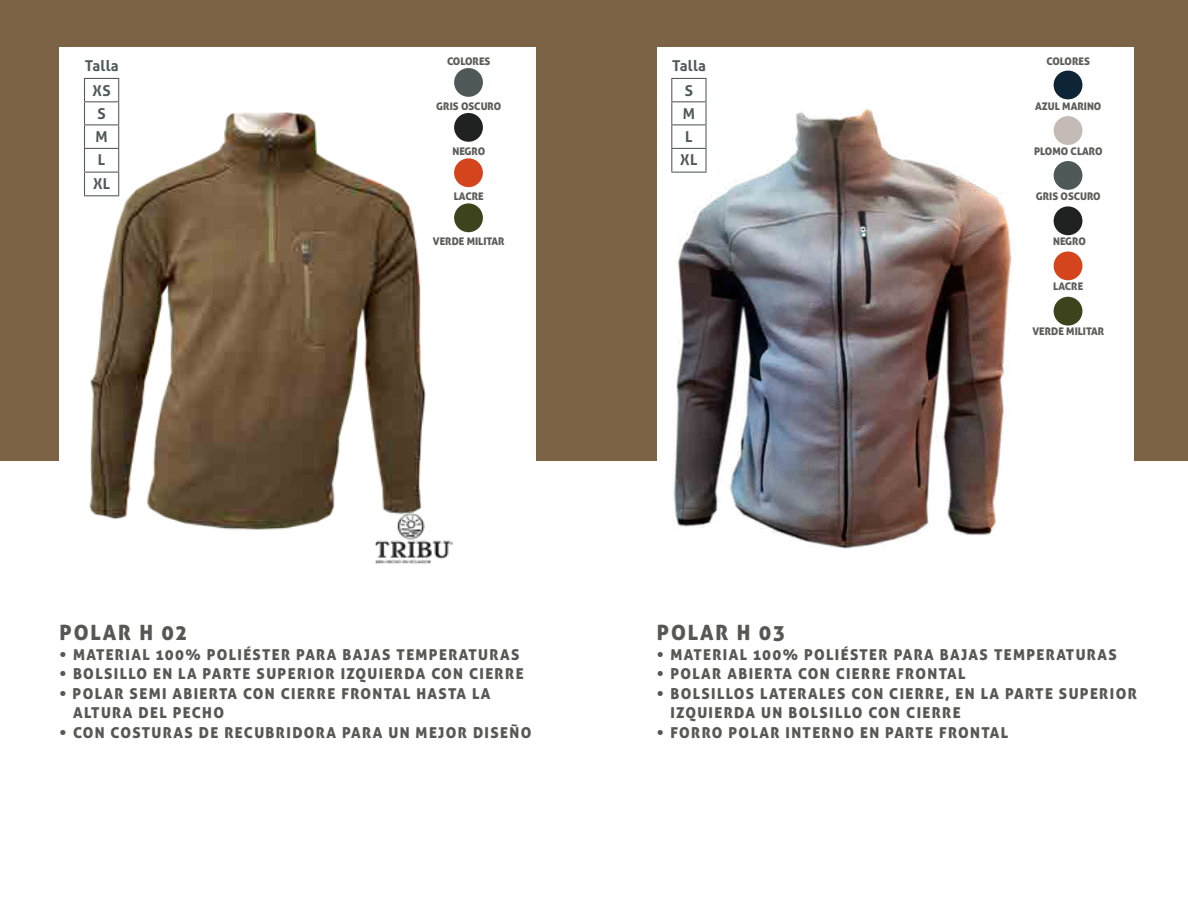
<style>
.page{position:relative;width:1188px;height:918px;background:#fff}
.page>*{position:absolute;margin:0;border:0;box-sizing:border-box;transform-origin:0 0}
.t1{font:21px "Aller Display";letter-spacing:.09em;color:#575756}
.t2{font:15px/19.5px "Aller Display";letter-spacing:.09em;color:#575756}
.t3{font:700 15px/23.4px "Aller";letter-spacing:.02em;color:#4f5959;text-align:center}
.t4{font:10.5px "Aller Display";color:#5c5c5b}
</style>
<div class="page">
<div style="left:1px;top:0;width:1187px;height:460px;background:#7c6346"></div>
<div style="left:60px;top:47px;width:476px;height:563px;background:#fff"></div>
<img style="left:84px;top:84px;width:376px;height:480px">
<div style="left:657px;top:47px;width:476px;height:563px;background:#fff"></div>
<img style="left:672px;top:108px;width:340px;height:440px">
<div style="left:1054px;top:71px;width:28px;height:28px;background:#0e2538;border-radius:50%"></div>
<div style="left:454px;top:68px;width:29px;height:29px;background:#4f5959;border-radius:50%"></div>
<div style="left:1054px;top:116px;width:28px;height:29px;background:#c4bab6;border-radius:50%"></div>
<div style="left:454px;top:113px;width:29px;height:29px;background:#202121;border-radius:50%"></div>
<div style="left:1054px;top:161px;width:28px;height:29px;background:#4f5959;border-radius:50%"></div>
<div style="left:454px;top:158px;width:29px;height:29px;background:#d4451d;border-radius:50%"></div>
<div style="left:1054px;top:206px;width:28px;height:29px;background:#202121;border-radius:50%"></div>
<div style="left:1054px;top:251px;width:28px;height:29px;background:#d4451d;border-radius:50%"></div>
<div style="left:1054px;top:297px;width:28px;height:29px;background:#3d431d;border-radius:50%"></div>
<div style="left:454px;top:203px;width:29px;height:29px;background:#3d431d;border-radius:50%"></div>
<hr style="left:671px;top:78px;width:36px;height:1px;background:#4f5959">
<hr style="left:671px;top:101px;width:36px;height:1px;background:#4f5959">
<hr style="left:671px;top:124px;width:36px;height:1px;background:#4f5959">
<hr style="left:671px;top:148px;width:36px;height:1px;background:#4f5959">
<hr style="left:705px;top:79px;width:2px;height:22px;background:#4f5959">
<hr style="left:705px;top:102px;width:2px;height:22px;background:#4f5959">
<hr style="left:705px;top:125px;width:2px;height:23px;background:#4f5959">
<svg style="left:671px;top:79px;width:1px;height:93px"></svg>
<hr style="left:705px;top:149px;width:2px;height:23px;background:#4f5959">
<hr style="left:671px;top:172px;width:36px;height:1px;background:#4f5959">
<hr style="left:84px;top:78px;width:35px;height:1px;background:#4f5959">
<hr style="left:84px;top:101px;width:35px;height:1px;background:#4f5959">
<hr style="left:84px;top:124px;width:35px;height:1px;background:#4f5959">
<hr style="left:84px;top:148px;width:35px;height:1px;background:#4f5959">
<hr style="left:84px;top:172px;width:35px;height:1px;background:#4f5959">
<svg style="left:84px;top:79px;width:1px;height:116px"></svg>
<svg style="left:118px;top:79px;width:1px;height:116px"></svg>
<hr style="left:84px;top:195px;width:35px;height:1px;background:#4f5959">
<p class="t4" style="left:447px;top:55px;width:45px">COLORES</p>
<p class="t4" style="left:436px;top:100px;width:66px">GRIS OSCURO</p>
<p class="t4" style="left:452px;top:145px;width:34px">NEGRO</p>
<p class="t4" style="left:454px;top:190px;width:32px">LACRE</p>
<p class="t4" style="left:433px;top:235px;width:73px">VERDE MILITAR</p>
<p class="t3" style="left:85px;top:53px;width:36px">Talla</p>
<p class="t3" style="left:672px;top:53px;width:36px">Talla</p>
<p class="t3" style="left:93px;top:78px;width:20px">XS<br>S<br>M<br>L<br>XL</p>
<p class="t3" style="left:680px;top:78px;width:19px">S<br>M<br>L<br>XL</p>
<p class="t4" style="left:1047px;top:55px;width:45px">COLORES</p>
<p class="t4" style="left:1035px;top:100px;width:68px">AZUL MARINO</p>
<p class="t4" style="left:1034px;top:145px;width:70px">PLOMO CLARO</p>
<p class="t4" style="left:1036px;top:190px;width:66px">GRIS OSCURO</p>
<p class="t4" style="left:1053px;top:235px;width:34px">NEGRO</p>
<p class="t4" style="left:1053px;top:280px;width:32px">LACRE</p>
<p class="t4" style="left:1032px;top:325px;width:73px">VERDE MILITAR</p>
<h1 class="t1" style="left:60px;top:620px;width:129px">POLAR H 02</h1>
<p class="t2" style="left:60px;top:645px;width:462px">• MATERIAL 100% POLIÉSTER PARA BAJAS TEMPERATURAS</p>
<p class="t2" style="left:60px;top:664px;width:466px">• BOLSILLO EN LA PARTE SUPERIOR IZQUIERDA CON CIERRE</p>
<p class="t2" style="left:73px;top:684px;width:419px;text-indent:-14px">• POLAR SEMI ABIERTA CON CIERRE FRONTAL HASTA LA<br>ALTURA DEL PECHO</p>
<p class="t2" style="left:60px;top:723px;width:473px">• CON COSTURAS DE RECUBRIDORA PARA UN MEJOR DISEÑO</p>
<h1 class="t1" style="left:657px;top:620px;width:129px">POLAR H 03</h1>
<p class="t2" style="left:657px;top:645px;width:462px">• MATERIAL 100% POLIÉSTER PARA BAJAS TEMPERATURAS</p>
<p class="t2" style="left:657px;top:664px;width:310px">• POLAR ABIERTA CON CIERRE FRONTAL</p>
<p class="t2" style="left:670px;top:684px;width:468px;text-indent:-14px">• BOLSILLOS LATERALES CON CIERRE, EN LA PARTE SUPERIOR<br>IZQUIERDA UN BOLSILLO CON CIERRE</p>
<p class="t2" style="left:657px;top:723px;width:353px">• FORRO POLAR INTERNO EN PARTE FRONTAL</p>
</div>
